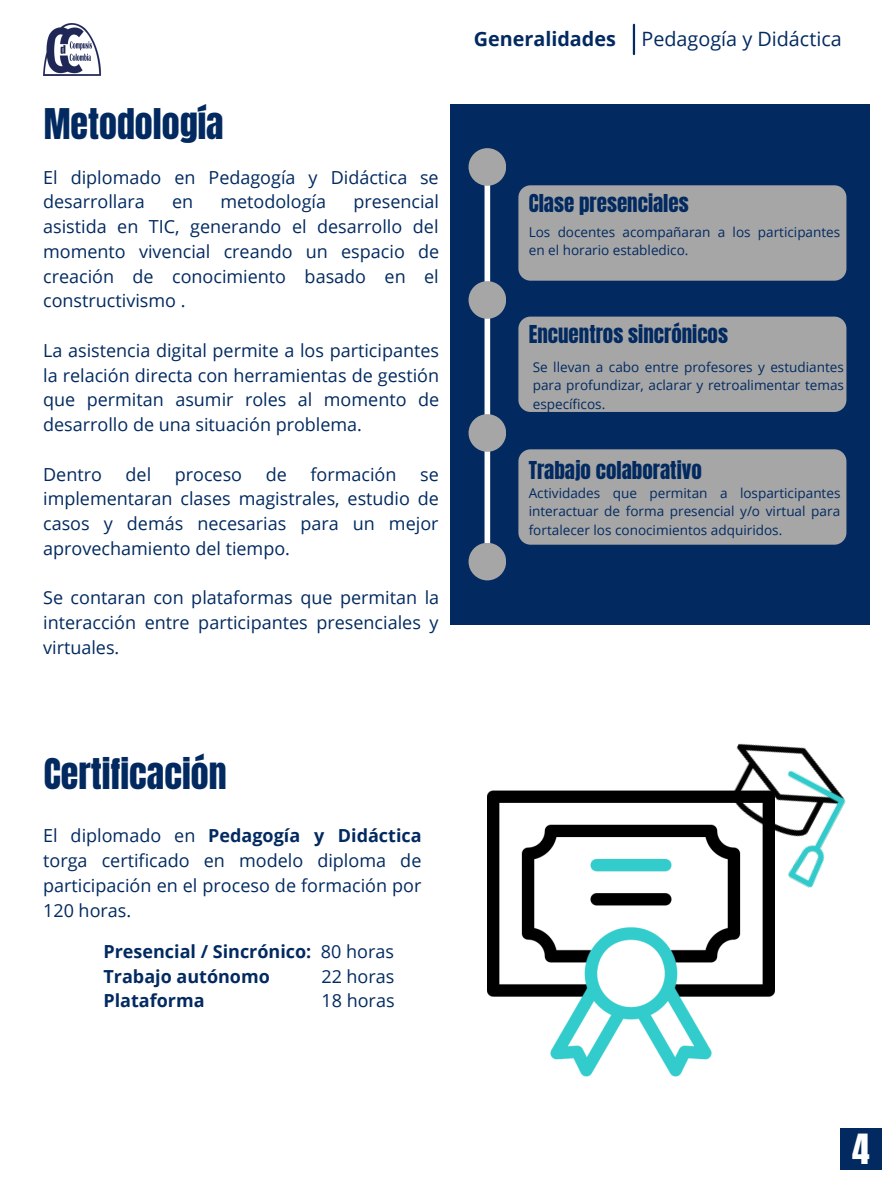
<style>
.page{position:relative;width:893px;height:1186px;background:#fff}
.page>*{position:absolute;margin:0;border:0;box-sizing:border-box;transform-origin:0 0}
.t1{font:36px "Anton";color:#022a60}
.t2{font:35.4px "Anton";color:#fff}
.t3{font:21px "Anton";color:#022a60}
.t4{font:19.8px "Open Sans";color:#022a60}
.t5{font:700 19.8px "Open Sans";color:#022a60}
.t6{font:18px/24.8px "Open Sans";color:#022a60;text-align:justify}
.t7{font:700 18px/24.8px "Open Sans";color:#022a60}
.t8{font:13.5px/18.6px "Open Sans";color:#022a60;text-align:justify}
.s1{font-weight:700}
.s2{font-weight:400}
</style>
<div class="page">
<img style="left:43px;top:24px;width:58px;height:51px">
<div style="left:450px;top:104px;width:419px;height:521px;background:#022a60"></div>
<div style="left:484px;top:170px;width:6px;height:407px;background:#fff"></div>
<div style="left:468px;top:148px;width:38px;height:38px;background:#a6a6a6;border-radius:50%"></div>
<div style="left:468px;top:281px;width:38px;height:38px;background:#a6a6a6;border-radius:50%"></div>
<div style="left:468px;top:414px;width:38px;height:38px;background:#a6a6a6;border-radius:50%"></div>
<div style="left:468px;top:543px;width:38px;height:37px;background:#a6a6a6;border-radius:50%"></div>
<div style="left:518px;top:185px;width:328px;height:95px;background:#a6a6a6;border-radius:12px"></div>
<div style="left:518px;top:317px;width:328px;height:95px;background:#a6a6a6;border-radius:12px"></div>
<div style="left:518px;top:449px;width:328px;height:95px;background:#a6a6a6;border-radius:12px"></div>
<img style="left:487px;top:790px;width:287px;height:287px">
<img style="left:691px;top:743px;width:155px;height:151px">
<div style="left:840px;top:1128px;width:41px;height:42px;background:#022a60"></div>
<hr style="left:632px;top:25px;width:3px;height:29px;background:#022a60">
<h1 class="t1" style="left:44px;top:98px;width:181px">Metodología</h1>
<p class="t6" style="left:43px;top:164px;width:397px">El diplomado en Pedagogía y Didáctica se desarrollara</p>
<p class="t6" style="left:172px;top:189px;width:23px">en</p>
<p class="t6" style="left:220px;top:189px;width:107px">metodología</p>
<p class="t6" style="left:43px;top:189px;width:397px;text-indent:310px">presencial asistida en TIC, generando el desarrollo del momento vivencial creando un espacio de creación de conocimiento basado en el constructivismo .</p>
<p class="t6" style="left:43px;top:337px;width:397px">La asistencia digital permite a los participantes la relación directa con herramientas de gestión que permitan asumir roles al momento de desarrollo de una situación problema.</p>
<p class="t6" style="left:43px;top:461px;width:60px">Dentro</p>
<p class="t6" style="left:125px;top:461px;width:27px">del</p>
<p class="t6" style="left:175px;top:461px;width:69px">proceso</p>
<p class="t6" style="left:266px;top:461px;width:23px">de</p>
<p class="t6" style="left:310px;top:461px;width:87px">formación</p>
<p class="t6" style="left:43px;top:461px;width:397px;text-indent:377px">se implementaran clases magistrales, estudio de casos y demás necesarias para un mejor aprovechamiento del tiempo.</p>
<p class="t6" style="left:43px;top:585px;width:397px">Se contaran con plataformas que permitan la interacción entre participantes presenciales y virtuales.</p>
<p class="t5" style="left:473px;top:25px;width:144px">Generalidades</p>
<p class="t4" style="left:641px;top:25px;width:202px">Pedagogía y Didáctica</p>
<p class="t3" style="left:528px;top:188px;width:161px">Clase presenciales</p>
<p class="t8" style="left:528px;top:222px;width:313px">Los docentes acompañaran a los participantes en el horario establedico.</p>
<p class="t3" style="left:528px;top:319px;width:201px">Encuentros sincrónicos</p>
<p class="t8" style="left:532px;top:357px;width:312px">Se llevan a cabo entre profesores y estudiantes para profundizar, aclarar y retroalimentar temas específicos.</p>
<p class="t3" style="left:528px;top:455px;width:175px">Trabajo colaborativo</p>
<p class="t8" style="left:528px;top:483px;width:313px">Actividades que permitan a losparticipantes interactuar de forma presencial y/o virtual para fortalecer los conocimientos adquiridos.</p>
<h1 class="t1" style="left:44px;top:748px;width:184px">Certificación</h1>
<p class="t6" style="left:43px;top:823px;width:380px">El diplomado en <span class="s1">Pedagogía y Didáctica </span>torga certificado en modelo diploma de participación en el proceso de formación por 120 horas.</p>
<p class="t7" style="left:103px;top:938px;width:292px">Presencial / Sincrónico: <span class="s2">80 horas<br></span>Trabajo autónomo</p>
<p class="t6" style="left:321px;top:963px;width:75px">22 horas</p>
<p class="t7" style="left:103px;top:988px;width:103px">Plataforma</p>
<p class="t6" style="left:321px;top:988px;width:75px">18 horas</p>
<h2 class="t2" style="left:852px;top:1123px;width:19px">4</h2>
</div>
